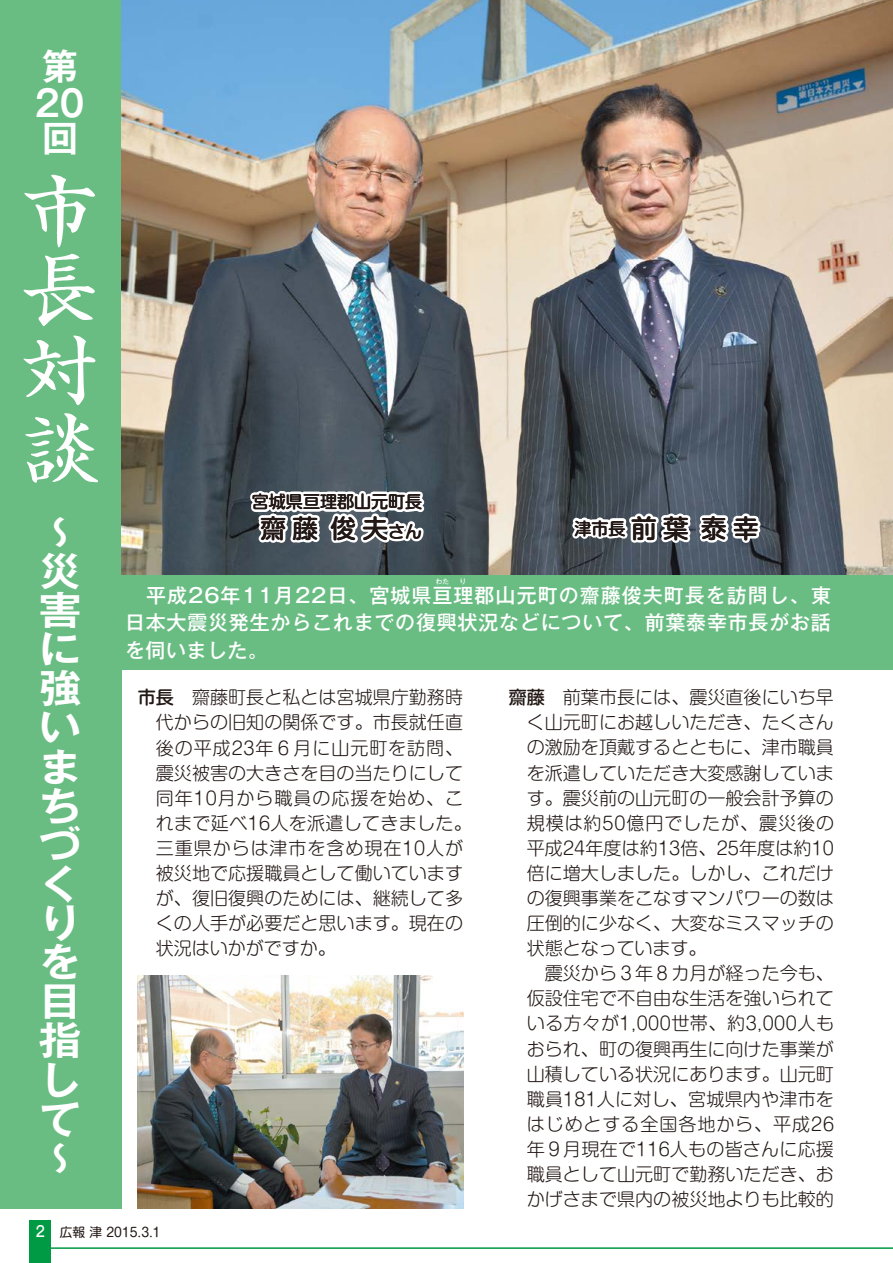
<style>
.page{position:relative;width:893px;height:1263px;background:#fff}
.page>*{position:absolute;margin:0;border:0;box-sizing:border-box;transform-origin:0 0}
.t1{font:79.5px/79.5px "Sei Kai CB1 Std";color:#fff;text-align:justify}
.t2{font:700 39.15px/39.2px "Gothic MB101 Pr 5 De";color:#fff;scale:1.09 1}
.t3{font:700 36px/72px "Gothic MB101 Pr 5 De";color:#fff}
.t4{font:700 36px "Gothic MB101 Pr 5 De";color:#fff;scale:.9 1}
.t5{font:500 25.5px "Shin M Go Pro";letter-spacing:.25em;color:#221815}
.t6{font:500 19.95px/27.6px "Gothic MB101 Pr 5";letter-spacing:.04em;color:#fff;text-align:justify}
.t7{font:300 18px/25px "Shin M Go Pro";color:#221815}
.t8{font:300 18px "Shin M Go Pro";letter-spacing:.05em;color:#221815}
.t9{font:300 18px "Shin M Go Pro";letter-spacing:.03em;color:#221815}
.t10{font:500 16.95px "Shin M Go Pro";color:#221815}
.t11{font:12.75px "Shin M Go Pro";color:#221815}
.t12{font:500 6.6px "Gothic MB101 Pr 5";color:#fff}
.s1{font-size:16.95px}
.s2{font-weight:500}
.s3{font-family:"Gothic MB101 Pr 5";font-weight:500;font-size:14.85px;color:#fff}
</style>
<div class="page">
<div style="left:30px;top:1220px;width:21px;height:43px;background:#094"></div>
<hr style="left:40px;top:1247px;width:853px;height:2px;background:#094">
<div style="left:121px;top:574px;width:772px;height:95px;background:#69bd83"></div>
<div style="left:0;top:0;width:121px;height:1208px;background:#69bd83"></div>
<img style="left:121px;top:0;width:772px;height:574px">
<img style="left:138px;top:975px;width:325px;height:233px">
<svg style="left:538px;top:509px;width:225px;height:38px"></svg>
<svg style="left:248px;top:284px;width:179px;height:284px"></svg>
<h3 class="t3" style="left:42px;top:28px;width:36px">第回</h3>
<h1 class="t1" style="left:20px;top:162px;width:79px">市長対談</h1>
<h2 class="t2" style="left:39px;top:509px;width:40px">〜災害に強いまちづくりを目指して〜</h2>
<h3 class="t5" style="left:574px;top:507px;width:186px"><span class="s1">津市長</span> 前葉泰幸</h3>
<h3 class="t4" style="left:35px;top:74px;width:56px">20</h3>
<p class="t10" style="left:252px;top:488px;width:172px">宮城県亘理郡山元町長</p>
<h3 class="t5" style="left:260px;top:507px;width:163px">齋藤俊夫<span class="s1">さん</span></h3>
<p class="t12" style="left:436px;top:576px;width:15px">わた</p>
<p class="t12" style="left:460px;top:576px;width:8px">り</p>
<p class="t6" style="left:125px;top:580px;width:707px">　平成26年11月22日、宮城県亘理郡山元町の齋藤俊夫町長を訪問し、東日本大震災発生からこれまでの復興状況などについて、前葉泰幸市長がお話を伺いました。</p>
<p class="t7" style="left:156px;top:683px;width:318px;text-indent:-18px"><span class="s2">市長</span>　齋藤町長と私とは宮城県庁勤務時代からの旧知の関係です。市長就任直後の平成23年６月に山元町を訪問、震災被害の大きさを目の当たりにして同年10月から職員の応援を始め、これまで延べ16人を派遣してきました。三重県からは津市を含め現在10人が被災地で応援職員として働いていますが、復旧復興のためには、継続して多くの人手が必要だと思います。現在の状況はいかがですか。</p>
<p class="t7" style="left:509px;top:683px;width:327px"><span class="s2">齋藤</span>　前葉市長には、震災直後にいち早</p>
<p class="t7" style="left:527px;top:708px;width:309px">く山元町にお越しいただき、たくさん</p>
<p class="t7" style="left:527px;top:733px;width:309px">の激励を頂戴するとともに、津市職員</p>
<p class="t7" style="left:527px;top:758px;width:309px">を派遣していただき大変感謝していま</p>
<p class="t7" style="left:527px;top:783px;width:309px">す。震災前の山元町の一般会計予算の</p>
<p class="t8" style="left:527px;top:808px;width:309px">規模は約50億円でしたが、震災後の</p>
<p class="t7" style="left:527px;top:833px;width:309px">平成24年度は約13倍、25年度は約10</p>
<p class="t7" style="left:527px;top:858px;width:309px">倍に増大しました。しかし、これだけ</p>
<p class="t7" style="left:527px;top:883px;width:309px">の復興事業をこなすマンパワーの数は</p>
<p class="t7" style="left:527px;top:909px;width:309px">圧倒的に少なく、大変なミスマッチの</p>
<p class="t7" style="left:527px;top:934px;width:181px">状態となっています。</p>
<p class="t7" style="left:509px;top:959px;width:327px">　　震災から３年８カ月が経った今も、</p>
<p class="t7" style="left:527px;top:984px;width:309px">仮設住宅で不自由な生活を強いられて</p>
<p class="t9" style="left:527px;top:1009px;width:309px">いる方々が1,000世帯、約3,000人も</p>
<p class="t7" style="left:527px;top:1034px;width:309px">おられ、町の復興再生に向けた事業が</p>
<p class="t7" style="left:527px;top:1059px;width:309px">山積している状況にあります。山元町</p>
<p class="t7" style="left:527px;top:1084px;width:309px">職員181人に対し、宮城県内や津市を</p>
<p class="t8" style="left:527px;top:1109px;width:309px">はじめとする全国各地から、平成26</p>
<p class="t7" style="left:527px;top:1134px;width:309px">年９月現在で116人もの皆さんに応援</p>
<p class="t7" style="left:527px;top:1159px;width:309px">職員として山元町で勤務いただき、お</p>
<p class="t7" style="left:527px;top:1184px;width:309px">かげさまで県内の被災地よりも比較的</p>
<p class="t11" style="left:36px;top:1222px;width:126px"><span class="s3">2</span> 広報 津 2015.3.1</p>
</div>
